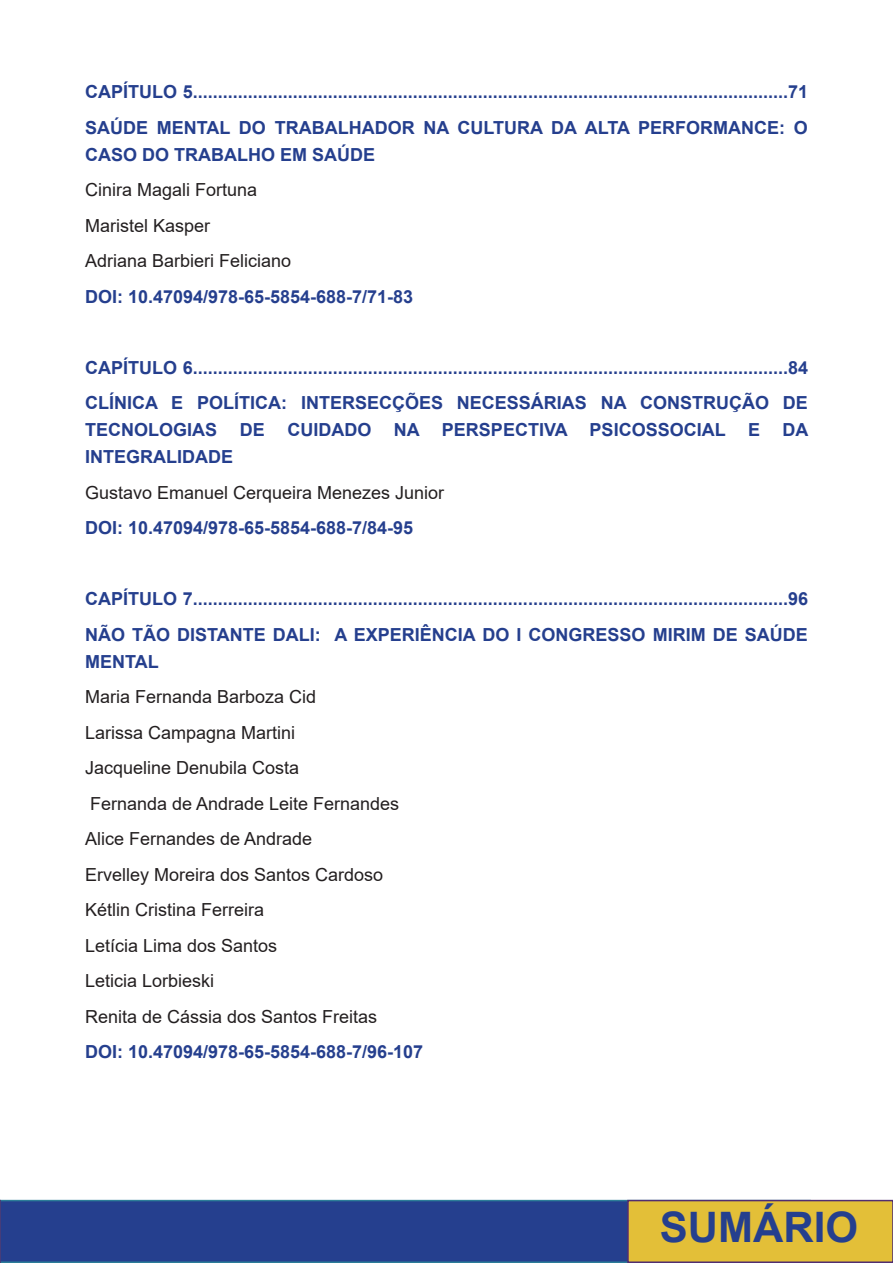
<style>
.page{position:relative;width:893px;height:1263px;background:#fff}
.page>*{position:absolute;margin:0;border:0;box-sizing:border-box;transform-origin:0 0}
.t1{font:700 42px "Arial";color:#253f8e}
.t2{font:700 18px/27px "Arial";color:#253f8e}
.t3{font:18px "Arial";color:#231f20}
</style>
<div class="page">
<div style="left:0;top:1200px;width:811px;height:63px;background:#253f8e;border:2px solid #2c7d98"></div>
<svg style="left:0;top:1200px;width:1px;height:63px"></svg>
<div style="left:627px;top:1200px;width:266px;height:63px;background:#e3bf38;border:2px solid #502d71"></div>
<p class="t2" style="left:85px;top:79px;width:725px">CAPÍTULO 5.......................................................................................................................71</p>
<p class="t2" style="left:85px;top:114px;width:724px">SAÚDE MENTAL DO TRABALHADOR NA CULTURA DA ALTA PERFORMANCE: O<br>CASO DO TRABALHO EM SAÚDE</p>
<p class="t3" style="left:85px;top:177px;width:174px">Cinira Magali Fortuna</p>
<p class="t3" style="left:85px;top:213px;width:127px">Maristel Kasper</p>
<p class="t3" style="left:85px;top:248px;width:208px">Adriana Barbieri Feliciano</p>
<p class="t2" style="left:85px;top:283px;width:330px">DOI: 10.47094/978-65-5854-688-7/71-83</p>
<p class="t2" style="left:85px;top:354px;width:725px">CAPÍTULO 6.......................................................................................................................84</p>
<p class="t2" style="left:85px;top:390px;width:724px">CLÍNICA E POLÍTICA: INTERSECÇÕES NECESSÁRIAS NA CONSTRUÇÃO DE<br>TECNOLOGIAS</p>
<p class="t2" style="left:240px;top:417px;width:27px">DE</p>
<p class="t2" style="left:287px;top:417px;width:85px">CUIDADO</p>
<p class="t2" style="left:394px;top:417px;width:367px">NA PERSPECTIVA PSICOSSOCIAL E</p>
<p class="t2" style="left:783px;top:417px;width:27px">DA</p>
<p class="t2" style="left:85px;top:444px;width:149px">INTEGRALIDADE</p>
<p class="t3" style="left:85px;top:480px;width:361px">Gustavo Emanuel Cerqueira Menezes Junior</p>
<p class="t2" style="left:85px;top:515px;width:330px">DOI: 10.47094/978-65-5854-688-7/84-95</p>
<p class="t2" style="left:85px;top:586px;width:725px">CAPÍTULO 7.......................................................................................................................96</p>
<p class="t2" style="left:85px;top:621px;width:724px">NÃO TÃO DISTANTE DALI: A EXPERIÊNCIA DO I CONGRESSO MIRIM DE SAÚDE<br>MENTAL</p>
<p class="t3" style="left:85px;top:684px;width:233px">Maria Fernanda Barboza Cid</p>
<p class="t3" style="left:85px;top:720px;width:212px">Larissa Campagna Martini</p>
<p class="t3" style="left:85px;top:755px;width:216px">Jacqueline Denubila Costa</p>
<p class="t3" style="left:90px;top:791px;width:311px">Fernanda de Andrade Leite Fernandes</p>
<p class="t3" style="left:85px;top:826px;width:229px">Alice Fernandes de Andrade</p>
<p class="t3" style="left:85px;top:862px;width:300px">Ervelley Moreira dos Santos Cardoso</p>
<p class="t3" style="left:85px;top:898px;width:181px">Kétlin Cristina Ferreira</p>
<p class="t3" style="left:85px;top:933px;width:194px">Letícia Lima dos Santos</p>
<p class="t3" style="left:85px;top:969px;width:131px">Leticia Lorbieski</p>
<p class="t3" style="left:85px;top:1004px;width:294px">Renita de Cássia dos Santos Freitas</p>
<p class="t2" style="left:85px;top:1039px;width:340px">DOI: 10.47094/978-65-5854-688-7/96-107</p>
<h1 class="t1" style="left:660px;top:1198px;width:200px">SUMÁRIO</h1>
</div>
